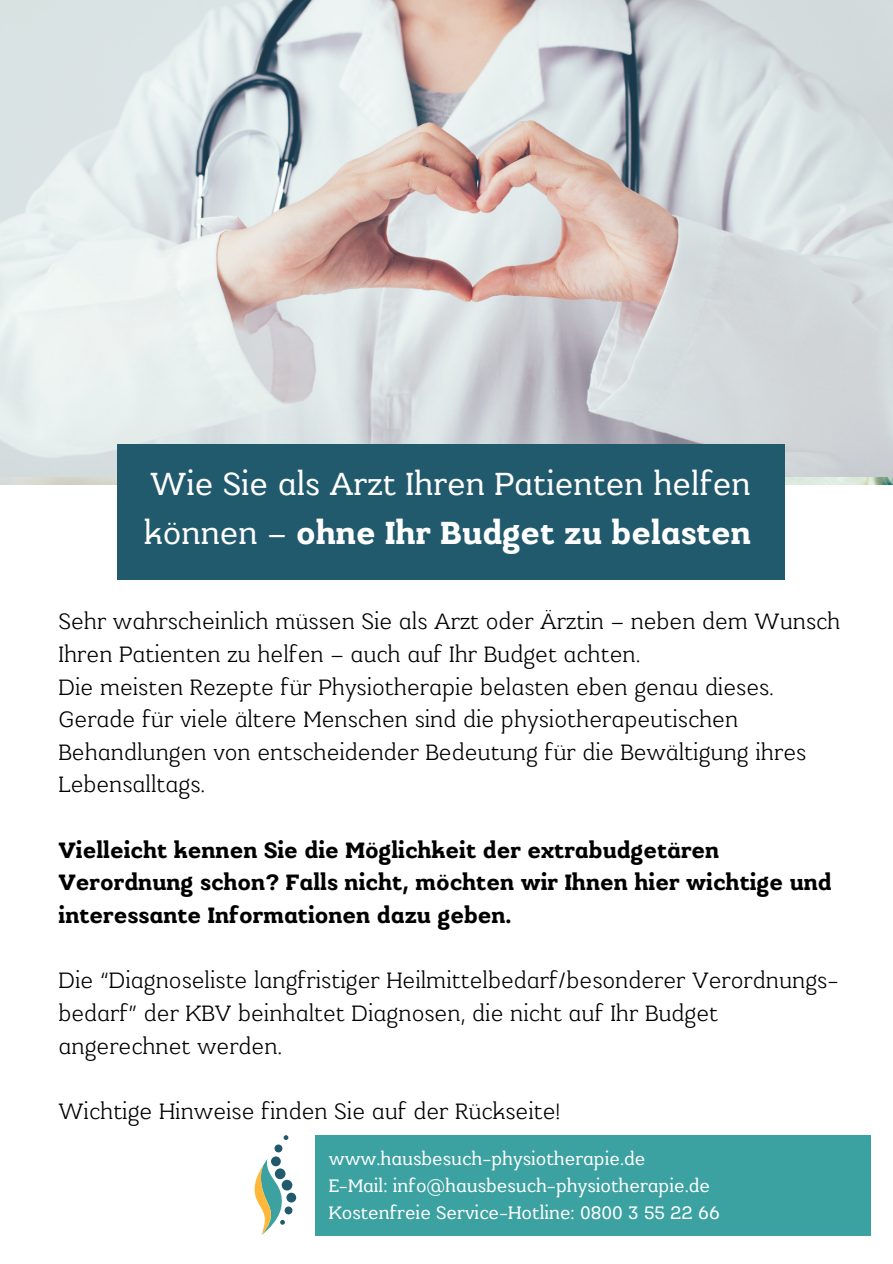
<style>
.page{position:relative;width:893px;height:1264px;background:#fff}
.page>*{position:absolute;margin:0;border:0;box-sizing:border-box;transform-origin:0 0}
.t1{font:34.5px/48.3px "Kulachat Slab";color:#fff}
.t2{font:300 24px/32.7px "Kulachat Slab";color:#000}
.t3{font:700 24px/32.7px "Kulachat Slab";color:#000}
.t4{font:19.5px "Kulachat Slab";color:#fff}
.s1{font-weight:700}
</style>
<div class="page">
<img style="left:0;top:0;width:892px;height:476px">
<div style="left:117px;top:444px;width:667px;height:135px;background:#215a6d"></div>
<div style="left:316px;top:1134px;width:554px;height:101px;background:#3ca1a1"></div>
<svg style="left:254px;top:1135px;width:42px;height:99px"></svg>
<p class="t1" style="left:144px;top:459px;width:608px">Wie Sie als Arzt Ihren Patienten helfen können – <span class="s1">ohne Ihr Budget zu belasten</span></p>
<p class="t2" style="left:58px;top:604px;width:783px">Sehr wahrscheinlich müssen Sie als Arzt oder Ärztin – neben dem Wunsch<br>Ihren Patienten zu helfen – auch auf Ihr Budget achten.</p>
<p class="t2" style="left:58px;top:670px;width:749px">Die meisten Rezepte für Physiotherapie belasten eben genau dieses.<br>Gerade für viele ältere Menschen sind die physiotherapeutischen Behandlungen von entscheidender Bedeutung für die Bewältigung ihres Lebensalltags.</p>
<p class="t3" style="left:58px;top:833px;width:774px">Vielleicht kennen Sie die Möglichkeit der extrabudgetären<br>Verordnung schon? Falls nicht, möchten wir Ihnen hier wichtige und interessante Informationen dazu geben.</p>
<p class="t2" style="left:58px;top:963px;width:781px">Die “Diagnoseliste langfristiger Heilmittelbedarf/besonderer Verordnungs&shy;bedarf” der KBV beinhaltet Diagnosen, die nicht auf Ihr Budget angerechnet werden.</p>
<p class="t2" style="left:58px;top:1094px;width:503px">Wichtige Hinweise finden Sie auf der Rückseite!</p>
<p class="t4" style="left:329px;top:1146px;width:318px">www.hausbesuch-physiotherapie.de</p>
<p class="t4" style="left:329px;top:1173px;width:383px">E-Mail: info@hausbesuch-physiotherapie.de</p>
<p class="t4" style="left:329px;top:1200px;width:392px">Kostenfreie Service-Hotline: 0800 3 55 22 66</p>
</div>
